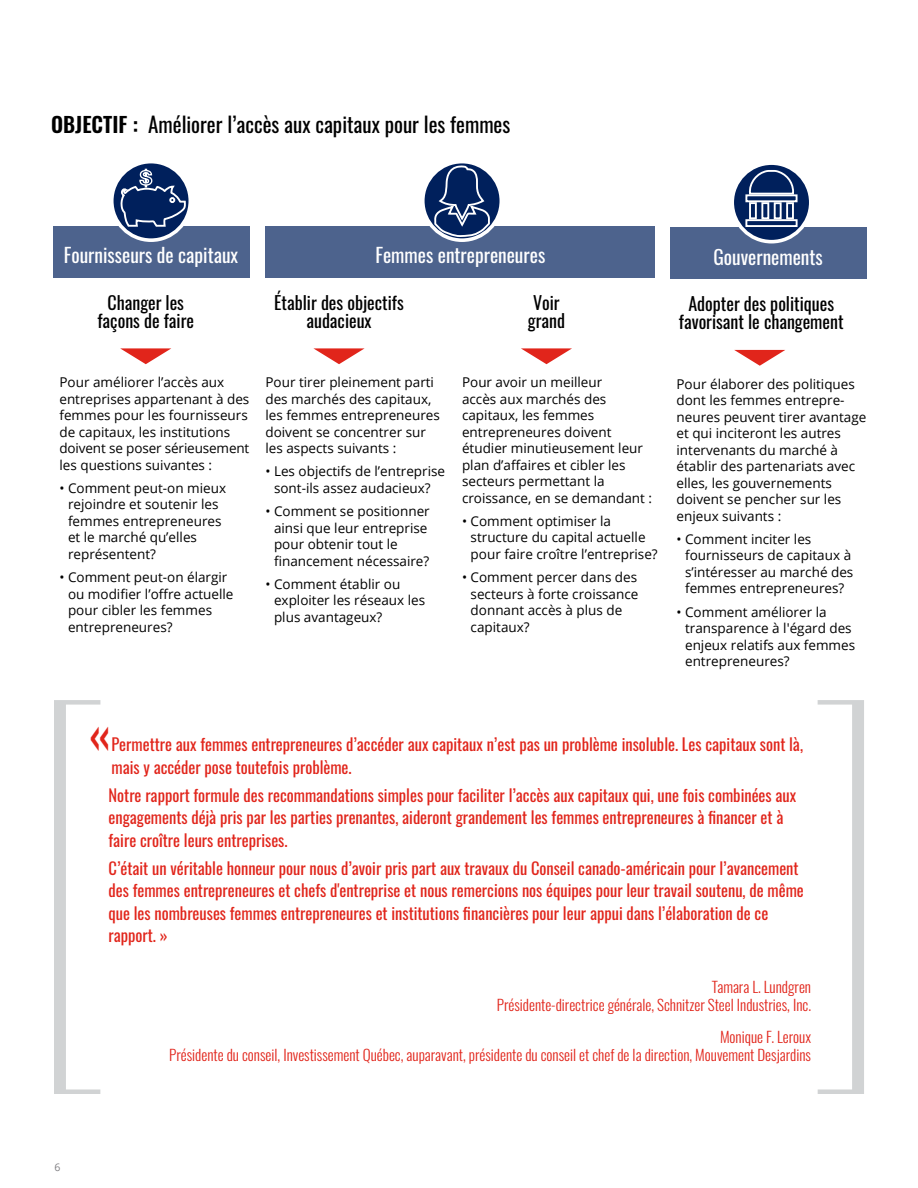
<style>
.page{position:relative;width:918px;height:1188px;background:#fff}
.page>*{position:absolute;margin:0;border:0;box-sizing:border-box;transform-origin:0 0}
.t1{font:48px "Oswald";color:#e1251b}
.t2{font:21px "Oswald";color:#000}
.t3{font:19.5px "Oswald";color:#fff}
.t4{font:18px/18px "Oswald";color:#000;text-align:center}
.t5{font:16.5px/22.5px "Oswald";color:#e1251b}
.t6{font:300 15px/18px "Oswald";color:#e1251b;text-align:right}
.t7{font:13.5px/16.5px "Open Sans";color:#000}
.t8{font:10.5px "Open Sans";color:#807f83}
.s1{font-weight:600}
</style>
<div class="page">
<div style="left:670px;top:228px;width:196px;height:51px;background:#4d638d"></div>
<svg style="left:732px;top:163px;width:79px;height:79px;background:#1e3a6f"></svg>
<svg style="left:748px;top:169px;width:47px;height:25px"></svg>
<div style="left:745px;top:194px;width:53px;height:8px;border:2px solid #fff"></div>
<div style="left:745px;top:219px;width:53px;height:8px;border:2px solid #fff"></div>
<div style="left:749px;top:202px;width:8px;height:17px;border:2px solid #fff"></div>
<div style="left:761px;top:202px;width:8px;height:17px;border:2px solid #fff"></div>
<div style="left:774px;top:202px;width:8px;height:17px;border:2px solid #fff"></div>
<div style="left:786px;top:202px;width:8px;height:17px;border:2px solid #fff"></div>
<div style="left:730px;top:161px;width:83px;height:82px;border:4px solid #fff;border-radius:50%"></div>
<svg style="left:734px;top:350px;width:51px;height:16px"></svg>
<div style="left:53px;top:226px;width:196px;height:51px;background:#4d638d"></div>
<svg style="left:112px;top:162px;width:78px;height:78px"></svg>
<svg style="left:119px;top:168px;width:68px;height:59px;background:#354e7d"></svg>
<div style="left:110px;top:160px;width:82px;height:82px;border:4px solid #fff;border-radius:50%"></div>
<svg style="left:120px;top:348px;width:51px;height:16px"></svg>
<div style="left:265px;top:226px;width:390px;height:51px;background:#4d638d"></div>
<svg style="left:423px;top:162px;width:78px;height:78px"></svg>
<svg style="left:433px;top:165px;width:58px;height:73px;background:#385180"></svg>
<div style="left:421px;top:160px;width:82px;height:82px;border:4px solid #fff;border-radius:50%"></div>
<svg style="left:521px;top:348px;width:51px;height:16px"></svg>
<svg style="left:313px;top:348px;width:52px;height:16px"></svg>
<div style="left:54px;top:700px;width:49px;height:394px;border:4px solid #d1d3d4"></div>
<div style="left:57px;top:703px;width:9px;height:391px;background:#d1d3d4"></div>
<div style="left:815px;top:700px;width:49px;height:394px;border:4px solid #d1d3d4"></div>
<div style="left:852px;top:703px;width:9px;height:391px;background:#d1d3d4"></div>
<h2 class="t2" style="left:51px;top:106px;width:461px"><span class="s1">OBJECTIF :</span> Améliorer l’accès aux capitaux pour les femmes</h2>
<h3 class="t3" style="left:64px;top:238px;width:176px">Fournisseurs de capitaux</h3>
<h3 class="t3" style="left:375px;top:238px;width:171px">Femmes entrepreneures</h3>
<h3 class="t3" style="left:713px;top:240px;width:111px">Gouvernements</h3>
<h3 class="t4" style="left:97px;top:291px;width:98px">Changer les façons de faire</h3>
<h3 class="t4" style="left:274px;top:291px;width:131px">Établir des objectifs audacieux</h3>
<h3 class="t4" style="left:528px;top:291px;width:39px;text-align:left">Voir grand</h3>
<h3 class="t4" style="left:679px;top:293px;width:166px">Adopter des politiques favorisant le changement</h3>
<p class="t7" style="left:59px;top:374px;width:191px">Pour améliorer l’accès aux entreprises appartenant à des femmes pour les fournisseurs de capitaux, les institutions doivent se poser sérieusement les questions suivantes :</p>
<p class="t7" style="left:68px;top:479px;width:160px;text-indent:-9px">• Comment peut-on mieux rejoindre et soutenir les femmes entrepreneures et le marché qu’elles représentent?</p>
<p class="t7" style="left:68px;top:569px;width:167px;text-indent:-9px">• Comment peut-on élargir ou modifier l’offre actuelle pour cibler les femmes entrepreneures?</p>
<p class="t7" style="left:265px;top:374px;width:176px">Pour tirer pleinement parti des marchés des capitaux, les femmes entrepreneures doivent se concentrer sur les aspects suivants :</p>
<p class="t7" style="left:265px;top:463px;width:181px;text-align:center">• Les objectifs de l’entreprise sont-ils assez audacieux?</p>
<p class="t7" style="left:274px;top:503px;width:157px;text-indent:-9px">• Comment se positionner ainsi que leur entreprise pour obtenir tout le financement nécessaire?</p>
<p class="t7" style="left:274px;top:575px;width:153px;text-indent:-9px">• Comment établir ou exploiter les réseaux les plus avantageux?</p>
<p class="t7" style="left:462px;top:374px;width:192px">Pour avoir un meilleur<br>accès aux marchés des capitaux, les femmes entrepreneures doivent étudier minutieusement leur plan d’affaires et cibler les secteurs permettant la croissance, en se demandant :</p>
<p class="t7" style="left:471px;top:512px;width:189px;text-indent:-9px">• Comment optimiser la structure du capital actuelle pour faire croître l’entreprise?</p>
<p class="t7" style="left:471px;top:569px;width:169px;text-indent:-9px">• Comment percer dans des secteurs à forte croissance donnant accès à plus de capitaux?</p>
<p class="t7" style="left:677px;top:375px;width:191px">Pour élaborer des politiques dont les femmes entrepre&shy;neures peuvent tirer avantage et qui inciteront les autres intervenants du marché à établir des partenariats avec elles, les gouvernements doivent se pencher sur les enjeux suivants :</p>
<p class="t7" style="left:685px;top:530px;width:170px;text-indent:-9px">• Comment inciter les fournisseurs de capitaux à s’intéresser au marché des femmes entrepreneures?</p>
<p class="t7" style="left:685px;top:603px;width:172px;text-indent:-9px">• Comment améliorer la transparence à l'égard des enjeux relatifs aux femmes entrepreneures?</p>
<h1 class="t1" style="left:90px;top:691px;width:23px">«</h1>
<p class="t5" style="left:111px;top:732px;width:693px">Permettre aux femmes entrepreneures d’accéder aux capitaux n’est pas un problème insoluble. Les capitaux sont là, mais y accéder pose toutefois problème.</p>
<p class="t5" style="left:109px;top:782px;width:689px">Notre rapport formule des recommandations simples pour faciliter l’accès aux capitaux qui, une fois combinées aux engagements déjà pris par les parties prenantes, aideront grandement les femmes entrepreneures à financer et à faire croître leurs entreprises.</p>
<p class="t5" style="left:109px;top:855px;width:697px">C’était un véritable honneur pour nous d’avoir pris part aux travaux du Conseil canado-américain pour l’avancement des femmes entrepreneures et chefs d'entreprise et nous remercions nos équipes pour leur travail soutenu, de même que les nombreuses femmes entrepreneures et institutions financières pour leur appui dans l’élaboration de ce rapport. »</p>
<p class="t6" style="left:497px;top:977px;width:316px">Tamara L. Lundgren<br>Présidente-directrice générale, Schnitzer Steel Industries, Inc.</p>
<p class="t6" style="left:169px;top:1026px;width:643px">Monique F. Leroux<br>Présidente du conseil, Investissement Québec, auparavant, présidente du conseil et chef de la direction, Mouvement Desjardins</p>
<p class="t8" style="left:55px;top:1160px;width:8px">6</p>
</div>
